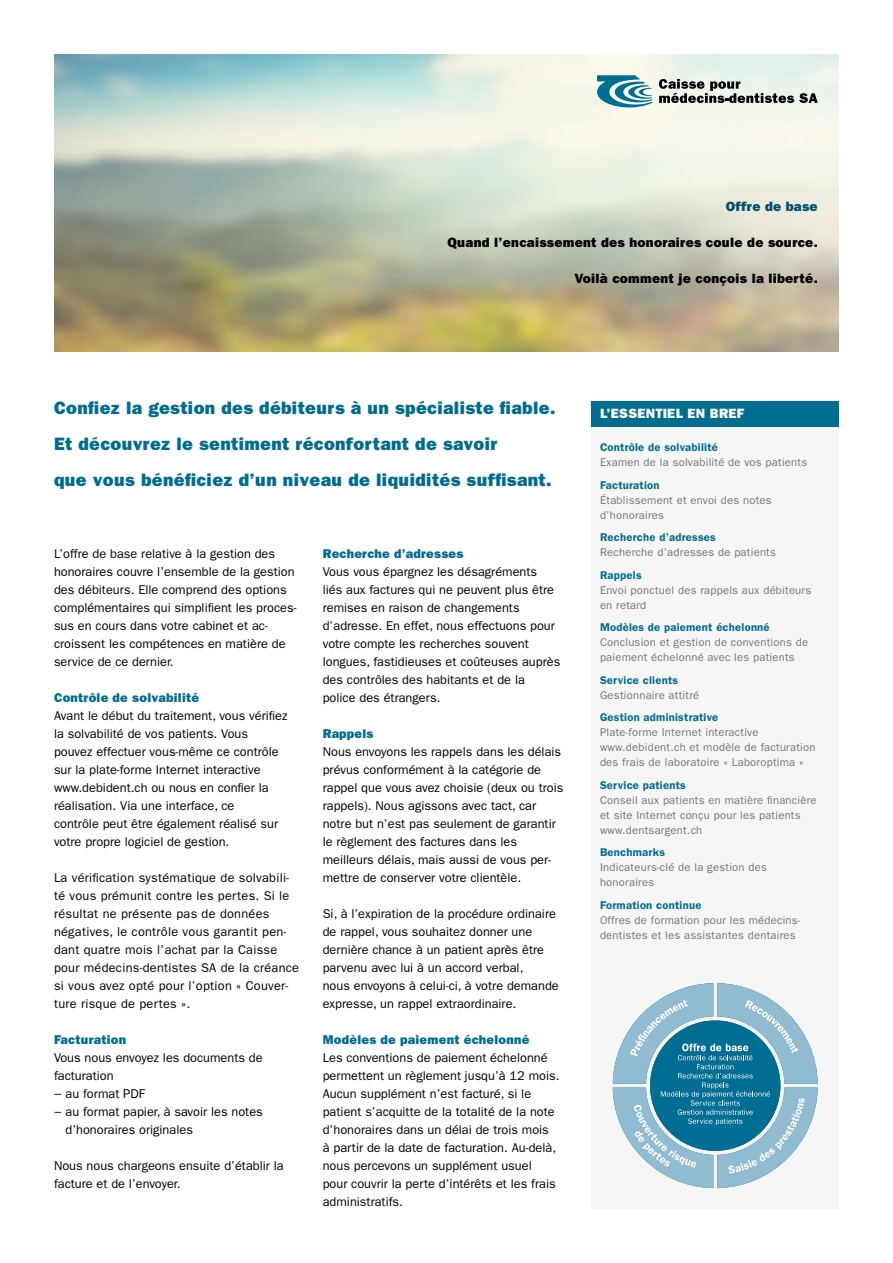
<style>
.page{position:relative;width:893px;height:1263px;background:#fff}
.page>*{position:absolute;margin:0;border:0;box-sizing:border-box;transform-origin:0 0}
.t1{font:18px/36px "ITC Franklin Gothic Std Hvy";letter-spacing:.02em;color:#006d90}
.t2{font:13.5px "ITC Franklin Gothic Std Hvy";letter-spacing:.02em;color:#000}
.t3{font:13.5px "ITC Franklin Gothic Std Hvy";letter-spacing:.02em;color:#fff}
.t4{font:13.5px "ITC Franklin Gothic Std Hvy";letter-spacing:.02em;color:#00516c}
.t5{font:12.75px/18px "ITC Franklin Gothic Std";color:#000}
.t6{font:12.75px/18px "ITC Franklin Gothic Std";letter-spacing:.02em;color:#000}
.t7{font:12.75px "ITC Franklin Gothic Std Hvy";letter-spacing:.02em;color:#006d90}
.t8{font:11.25px/15px "ITC Franklin Gothic Std";letter-spacing:.02em;color:#747474}
.t9{font:600 11.25px "ITC Franklin Gothic Std";letter-spacing:.02em;color:#006d90}
</style>
<div class="page">
<img style="left:54px;top:54px;width:785px;height:298px">
<div style="left:591px;top:401px;width:248px;height:808px;background:#f6f6f6"></div>
<div style="left:591px;top:401px;width:248px;height:25px;background:#006d90"></div>
<svg style="left:613px;top:983px;width:205px;height:205px"></svg>
<svg style="left:659px;top:79px;width:159px;height:24px;background:#a4a9a3"></svg>
<svg style="left:597px;top:75px;width:55px;height:32px;background:#6ba8b8"></svg>
<p class="t4" style="left:726px;top:199px;width:93px">Offre de base</p>
<p class="t2" style="left:447px;top:235px;width:372px">Quand l’encaissement des honoraires coule de source.</p>
<p class="t2" style="left:575px;top:271px;width:245px">Voilà comment je conçois la liberté.</p>
<h1 class="t1" style="left:54px;top:390px;width:503px">Confiez la gestion des débiteurs à un spécialiste fiable.<br>Et découvrez le sentiment réconfortant de savoir<br>que vous bénéficiez d’un niveau de liquidités suffisant.</h1>
<p class="t5" style="left:54px;top:545px;width:244px">L’offre de base relative à la gestion des honoraires couvre l’ensemble de la gestion des débiteurs. Elle comprend des options complémentaires qui simplifient les proces&shy;sus en cours dans votre cabinet et ac&shy;croissent les compétences en matière de service de ce dernier.</p>
<p class="t7" style="left:54px;top:690px;width:147px">Contrôle de solvabilité</p>
<p class="t5" style="left:54px;top:707px;width:235px">Avant le début du traitement, vous vérifiez la solvabilité de vos patients. Vous pouvez effectuer vous-même ce contrôle sur la plate-forme Internet interactive www.debident.ch ou nous en confier la réalisation. Via une interface, ce<br>contrôle peut être également réalisé sur votre propre logiciel de gestion.</p>
<p class="t6" style="left:54px;top:869px;width:247px">La vérification systématique de solvabili&shy;té vous prémunit contre les pertes. Si le résultat ne présente pas de données négatives, le contrôle vous garantit pen&shy;dant quatre mois l’achat par la Caisse pour médecins-dentistes SA de la créance si vous avez opté pour l’option « Couver&shy;ture risque de pertes ».</p>
<p class="t7" style="left:54px;top:1032px;width:74px">Facturation</p>
<p class="t5" style="left:54px;top:1049px;width:210px">Vous nous envoyez les documents de</p>
<p class="t5" style="left:54px;top:1067px;width:61px">facturation</p>
<p class="t5" style="left:54px;top:1085px;width:92px">− au format PDF</p>
<p class="t5" style="left:54px;top:1103px;width:210px">− au format papier, à savoir les notes</p>
<p class="t5" style="left:65px;top:1121px;width:129px">d’honoraires originales</p>
<p class="t5" style="left:54px;top:1157px;width:231px">Nous nous chargeons ensuite d’établir la facture et de l’envoyer.</p>
<p class="t7" style="left:323px;top:546px;width:142px">Recherche d’adresses</p>
<p class="t5" style="left:323px;top:563px;width:239px">Vous vous épargnez les désagréments<br>liés aux factures qui ne peuvent plus être remises en raison de changements d’adresse. En effet, nous effectuons pour votre compte les recherches souvent longues, fastidieuses et coûteuses auprès des contrôles des habitants et de la police des étrangers.</p>
<p class="t7" style="left:323px;top:726px;width:52px">Rappels</p>
<p class="t5" style="left:323px;top:743px;width:242px">Nous envoyons les rappels dans les délais prévus conformément à la catégorie de rappel que vous avez choisie (deux ou trois rappels). Nous agissons avec tact, car notre but n’est pas seulement de garantir le règlement des factures dans les meilleurs délais, mais aussi de vous per&shy;mettre de conserver votre clientèle.</p>
<p class="t5" style="left:323px;top:905px;width:238px">Si, à l’expiration de la procédure ordinaire de rappel, vous souhaitez donner une dernière chance à un patient après être parvenu avec lui à un accord verbal,<br>nous envoyons à celui-ci, à votre demande expresse, un rappel extraordinaire.</p>
<p class="t7" style="left:323px;top:1032px;width:208px">Modèles de paiement échelonné</p>
<p class="t5" style="left:323px;top:1049px;width:238px">Les conventions de paiement échelonné permettent un règlement jusqu’à 12 mois.<br>Aucun supplément n’est facturé, si le patient s’acquitte de la totalité de la note d’honoraires dans un délai de trois mois<br>à partir de la date de facturation. Au-delà, nous percevons un supplément usuel pour couvrir la perte d’intérêts et les frais administratifs.</p>
<p class="t3" style="left:600px;top:406px;width:146px">L’ESSENTIEL EN BREF</p>
<p class="t9" style="left:600px;top:440px;width:119px">Contrôle de solvabilité</p>
<p class="t8" style="left:600px;top:455px;width:209px">Examen de la solvabilité de vos patients</p>
<p class="t9" style="left:600px;top:478px;width:61px">Facturation</p>
<p class="t8" style="left:600px;top:492px;width:173px">Établissement et envoi des notes d’honoraires</p>
<p class="t9" style="left:600px;top:530px;width:117px">Recherche d’adresses</p>
<p class="t8" style="left:600px;top:545px;width:177px">Recherche d’adresses de patients</p>
<p class="t9" style="left:600px;top:568px;width:43px">Rappels</p>
<p class="t8" style="left:600px;top:582px;width:213px">Envoi ponctuel des rappels aux débiteurs en retard</p>
<p class="t9" style="left:600px;top:620px;width:171px">Modèles de paiement échelonné</p>
<p class="t8" style="left:600px;top:635px;width:210px">Conclusion et gestion de conventions de paiement échelonné avec les patients</p>
<p class="t9" style="left:600px;top:673px;width:80px">Service clients</p>
<p class="t8" style="left:600px;top:687px;width:101px">Gestionnaire attitré</p>
<p class="t9" style="left:600px;top:710px;width:120px">Gestion administrative</p>
<p class="t8" style="left:600px;top:725px;width:217px">Plate-forme Internet interactive www.debident.ch et modèle de facturation des frais de laboratoire « Laboroptima »</p>
<p class="t9" style="left:600px;top:778px;width:87px">Service patients</p>
<p class="t8" style="left:600px;top:792px;width:218px">Conseil aux patients en matière financière et site Internet conçu pour les patients www.dentsargent.ch</p>
<p class="t9" style="left:600px;top:845px;width:67px">Benchmarks</p>
<p class="t8" style="left:600px;top:860px;width:168px">Indicateurs-clé de la gestion des honoraires</p>
<p class="t9" style="left:600px;top:898px;width:103px">Formation continue</p>
<p class="t8" style="left:600px;top:912px;width:201px">Offres de formation pour les médecins-- dentistes et les assistantes dentaires</p>
</div>
